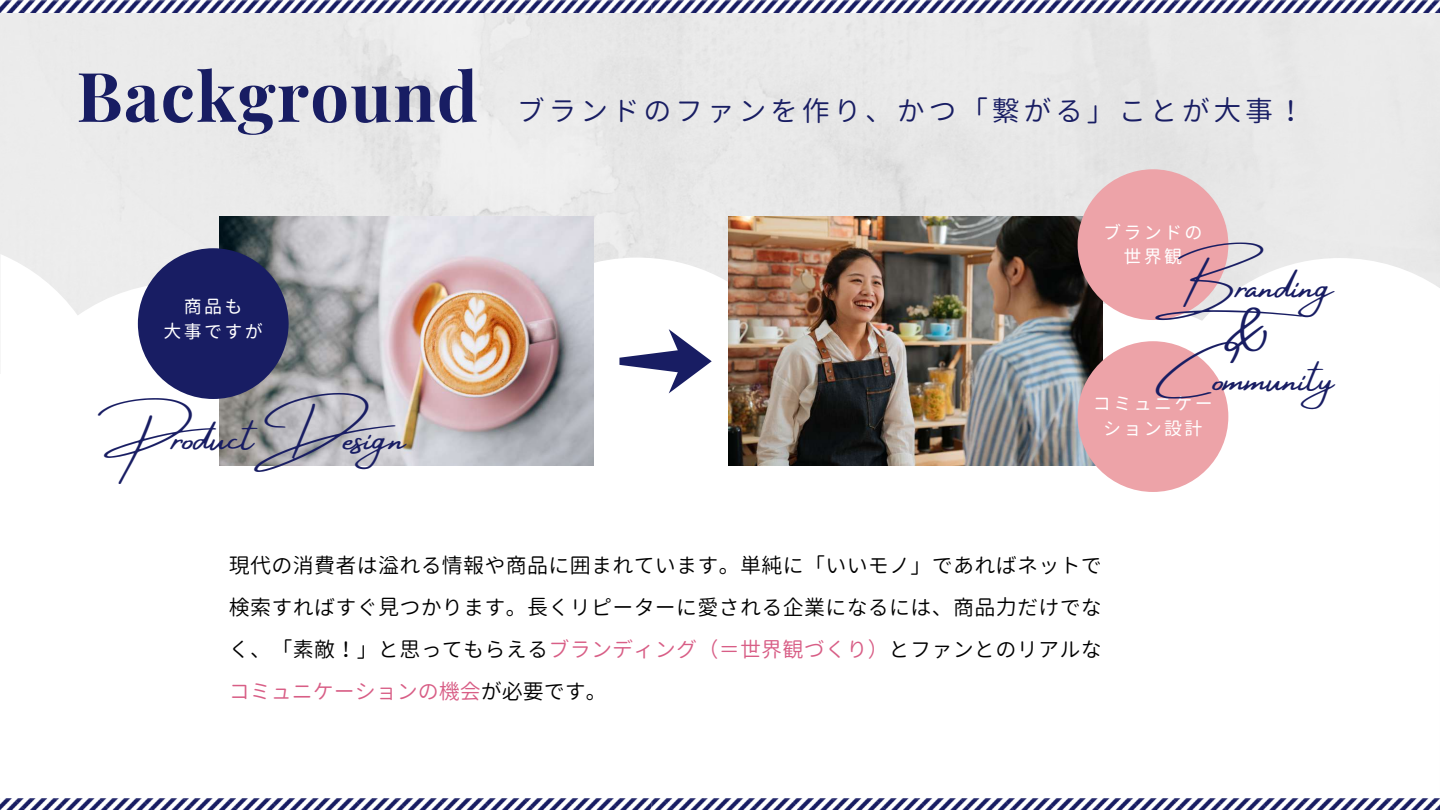
<style>
.page{position:relative;width:1440px;height:810px;background:#fff}
.page>*{position:absolute;margin:0;border:0;box-sizing:border-box;transform-origin:0 0}
.t1{font:700 68.6px "Playfair Display";letter-spacing:.02em;color:#181d63}
.t2{font:42px/46.1px "Amsterdam Four";color:#181d63;text-align:center}
.t3{font:28px "Gen Jyuu Gothic";letter-spacing:.13em;color:#181d63}
.t4{font:21px/42px "Gen Jyuu Gothic";letter-spacing:.015em;color:#000;text-align:justify}
.t5{font:18px/24.8px "Gen Jyuu Gothic";letter-spacing:.13em;color:#fff;text-align:center}
.s1{color:#d85e86}
</style>
<div class="page">
<div style="left:0;top:12px;width:1440px;height:210px;background:#e9e9e9"></div>
<img style="left:0;top:0;width:652px;height:12px">
<img style="left:652px;top:0;width:788px;height:12px">
<svg style="left:0;top:222px;width:1440px;height:270px"></svg>
<img style="left:0;top:798px;width:652px;height:12px">
<img style="left:652px;top:798px;width:788px;height:12px">
<img style="left:729px;top:217px;width:374px;height:249px">
<img style="left:220px;top:217px;width:374px;height:249px">
<svg style="left:619px;top:329px;width:93px;height:64px"></svg>
<div style="left:138px;top:248px;width:151px;height:151px;background:#181d63;border-radius:50%"></div>
<div style="left:1078px;top:169px;width:150px;height:151px;background:#eda3a8;border-radius:50%"></div>
<div style="left:1078px;top:341px;width:150px;height:151px;background:#eda3a8;border-radius:50%"></div>
<h1 class="t1" style="left:76px;top:48px;width:403px">Background</h1>
<p class="t5" style="left:163px;top:294px;width:101px">商品も<br>大事ですが</p>
<h2 class="t2" style="left:116px;top:417px;width:291px">ProductDesign</h2>
<h3 class="t3" style="left:517px;top:91px;width:789px">ブランドのファンを作り、かつ「繋がる」ことが大事！</h3>
<p class="t5" style="left:1103px;top:219px;width:101px">ブランドの世界観</p>
<h2 class="t2" style="left:1155px;top:265px;width:181px">Branding &amp;<br>Community</h2>
<p class="t5" style="left:1093px;top:391px;width:121px">コミュニケーション設計</p>
<p class="t4" style="left:229px;top:544px;width:875px">現代の消費者は溢れる情報や商品に囲まれています。単純に「いいモノ」であればネットで検索すればすぐ見つかります。長くリピーターに愛される企業になるには、商品力だけでなく、「素敵！」と思ってもらえる<span class="s1">ブランディング（＝世界観づくり）</span>とファンとのリアルな<span class="s1">コミュニケーションの機会</span>が必要です。</p>
</div>
